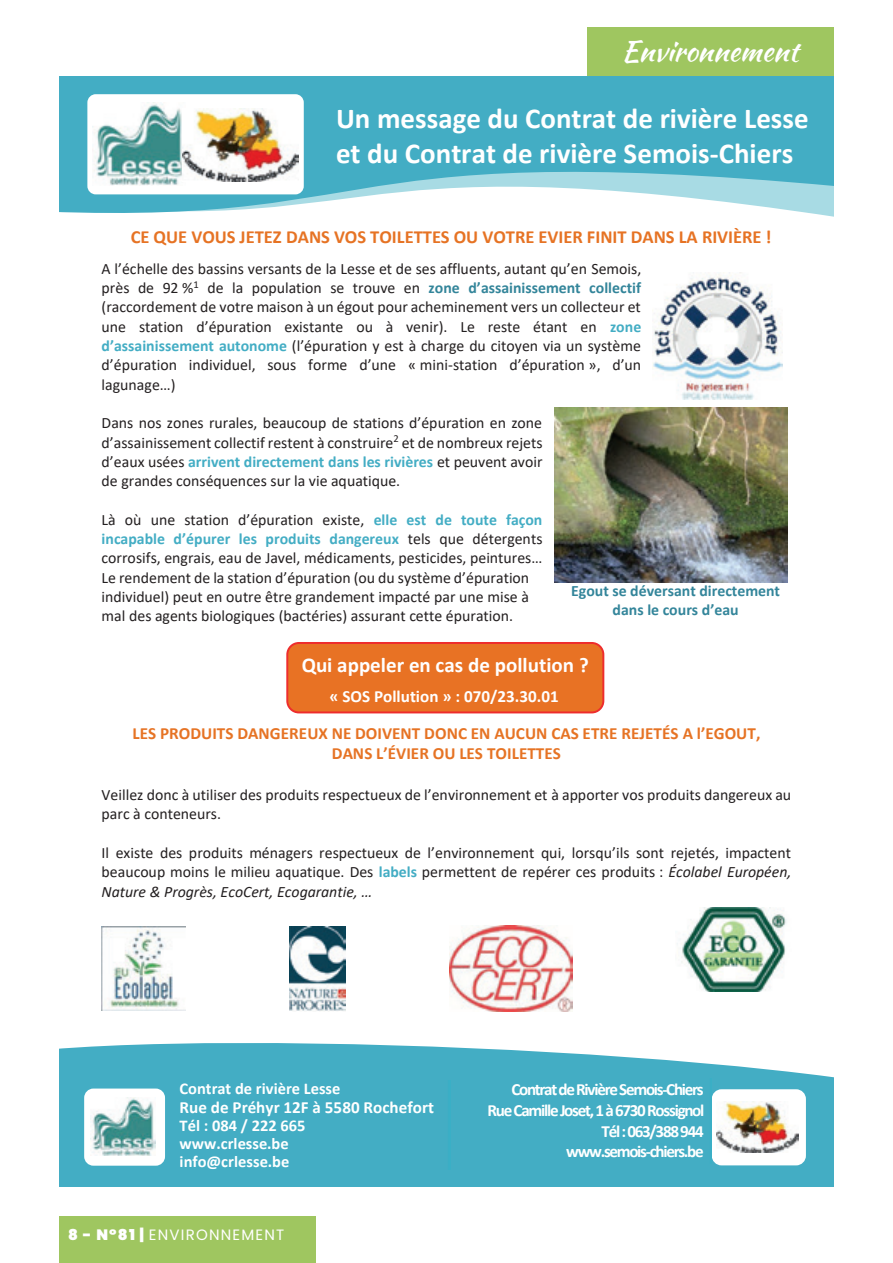
<style>
.page{position:relative;width:893px;height:1263px;background:#fff}
.page>*{position:absolute;margin:0;border:0;box-sizing:border-box;transform-origin:0 0}
.t1{font:700 28.95px/35.4px "Calibri";color:#fff}
.t2{font:28.5px "Kaushan Script";color:#fff}
.t3{font:700 21px "Calibri";color:#fff}
.t4{font:700 18.45px "Calibri";color:#e67324}
.t5{font:700 17.1px/21px "Calibri";letter-spacing:-.07em;color:#fff;text-align:right}
.t6{font:700 17.1px/20.9px "Calibri";color:#e67324;text-align:center}
.t7{font:700 17.1px "Calibri";color:#fff}
.t8{font:700 16.5px/18.1px "Calibri";color:#fff}
.t9{font:15.75px/19.4px "Calibri";color:#231f20;text-align:justify}
.t10{font:700 15.75px/19.4px "Calibri";color:#33859a;text-align:center}
.t11{font:15px "Poppins";letter-spacing:.08em;color:#fff}
.s1{font-weight:700;color:#33859a}
.s2{font-weight:700;color:#43adc4}
.s3{font-style:italic}
.s4{font-weight:900}
</style>
<div class="page">
<div style="left:60px;top:1216px;width:256px;height:47px;background:#9fc660"></div>
<div style="left:587px;top:27px;width:246px;height:50px;background:#9fc660"></div>
<svg style="left:60px;top:77px;width:773px;height:140px;background:#69bed0"></svg>
<svg style="left:60px;top:1043px;width:773px;height:143px;background:#5db8cc"></svg>
<div style="left:84px;top:1088px;width:81px;height:78px;background:#fff;border:3px solid #fff;border-radius:8px"></div>
<img style="left:92px;top:1098px;width:63px;height:58px">
<div style="left:712px;top:1089px;width:94px;height:76px;background:#fff;border:3px solid #fff;border-radius:8px"></div>
<img style="left:717px;top:1101px;width:82px;height:51px">
<div style="left:452px;top:1078px;width:260px;height:85px;background:#43adc4"></div>
<div style="left:170px;top:1080px;width:280px;height:90px;background:#43adc4"></div>
<div style="left:87px;top:94px;width:217px;height:100px;background:#fff;border-radius:8px"></div>
<img style="left:93px;top:103px;width:89px;height:82px">
<img style="left:182px;top:108px;width:117px;height:73px">
<img style="left:677px;top:907px;width:110px;height:84px">
<img style="left:554px;top:408px;width:233px;height:174px">
<img style="left:449px;top:925px;width:123px;height:86px">
<img style="left:289px;top:926px;width:57px;height:85px">
<img style="left:102px;top:927px;width:84px;height:84px">
<div style="left:286px;top:642px;width:318px;height:71px;background:#e87224;border:2px solid #ee2d2d;border-radius:12px"></div>
<img style="left:653px;top:274px;width:130px;height:126px">
<h2 class="t2" style="left:622px;top:31px;width:179px">Environnement</h2>
<h1 class="t1" style="left:336px;top:100px;width:474px">Un message du Contrat de rivière Lesse et du Contrat de rivière Semois-Chiers</h1>
<p class="t4" style="left:131px;top:224px;width:642px">CE QUE VOUS JETEZ DANS VOS TOILETTES OU VOTRE EVIER FINIT DANS LA RIVIÈRE !</p>
<p class="t9" style="left:102px;top:258px;width:541px">A l’échelle des bassins versants de la Lesse et de ses affluents, autant qu’en Semois, près de 92 %<sup>1</sup> de la population se trouve en <span class="s1">zone d’assainissement collectif </span>(raccordement de votre maison à un égout pour acheminement vers un collecteur et une station d’épuration existante ou à venir). Le reste étant en <span class="s2">zone d’assainissement autonome</span> (l’épuration y est à charge du citoyen via un système d’épuration individuel, sous forme d’une « mini-station d’épuration », d’un lagunage…)</p>
<p class="t9" style="left:102px;top:413px;width:442px">Dans nos zones rurales, beaucoup de stations d’épuration en zone d’assainissement collectif restent à construire<sup>2</sup> et de nombreux rejets d’eaux usées <span class="s2">arrivent directement dans les rivières</span> et peuvent avoir de grandes conséquences sur la vie aquatique.</p>
<p class="t9" style="left:102px;top:509px;width:442px;text-align:left">Là où une station d’épuration existe, <span class="s2">elle est de toute façon incapable d’épurer les produits dangereux</span> tels que détergents corrosifs, engrais, eau de Javel, médicaments, pesticides, peintures… Le rendement de la station d’épuration (ou du système d’épuration individuel) peut en outre être grandement impacté par une mise à mal des agents biologiques (bactéries) assurant cette épuration.</p>
<p class="t10" style="left:571px;top:581px;width:210px">Egout se déversant directement dans le cours d’eau</p>
<h3 class="t3" style="left:302px;top:650px;width:289px">Qui appeler en cas de pollution ?</h3>
<p class="t7" style="left:329px;top:684px;width:231px">« SOS Pollution » : 070/23.30.01</p>
<p class="t6" style="left:133px;top:722px;width:629px">LES PRODUITS DANGEREUX NE DOIVENT DONC EN AUCUN CAS ETRE REJETÉS A l’EGOUT,<br>DANS L’ÉVIER OU LES TOILETTES</p>
<p class="t9" style="left:102px;top:785px;width:691px">Veillez donc à utiliser des produits respectueux de l’environnement et à apporter vos produits dangereux au parc à conteneurs.</p>
<p class="t9" style="left:102px;top:843px;width:691px">Il existe des produits ménagers respectueux de l’environnement qui, lorsqu’ils sont rejetés, impactent beaucoup moins le milieu aquatique. Des <span class="s2">labels</span> permettent de repérer ces produits : <span class="s3">Écolabel Européen, Nature &amp; Progrès, EcoCert, Ecogarantie, …</span></p>
<p class="t8" style="left:180px;top:1079px;width:162px">Contrat de rivière Lesse</p>
<p class="t7" style="left:180px;top:1095px;width:256px">Rue de Préhyr 12F à 5580 Rochefort</p>
<p class="t8" style="left:180px;top:1116px;width:128px">Tél : 084 / 222 665 www.crlesse.be info@crlesse.be</p>
<p class="t11" style="left:68px;top:1226px;width:218px"><span class="s4">8 - N°81 |</span> ENVIRONNEMENT</p>
<p class="t5" style="left:487px;top:1078px;width:218px">Contrat de Rivière Semois-Chiers<br>Rue Camille Joset, 1 à 6730 Rossignol<br>Tél: 063/388 944 www.semois-chiers.be</p>
</div>
